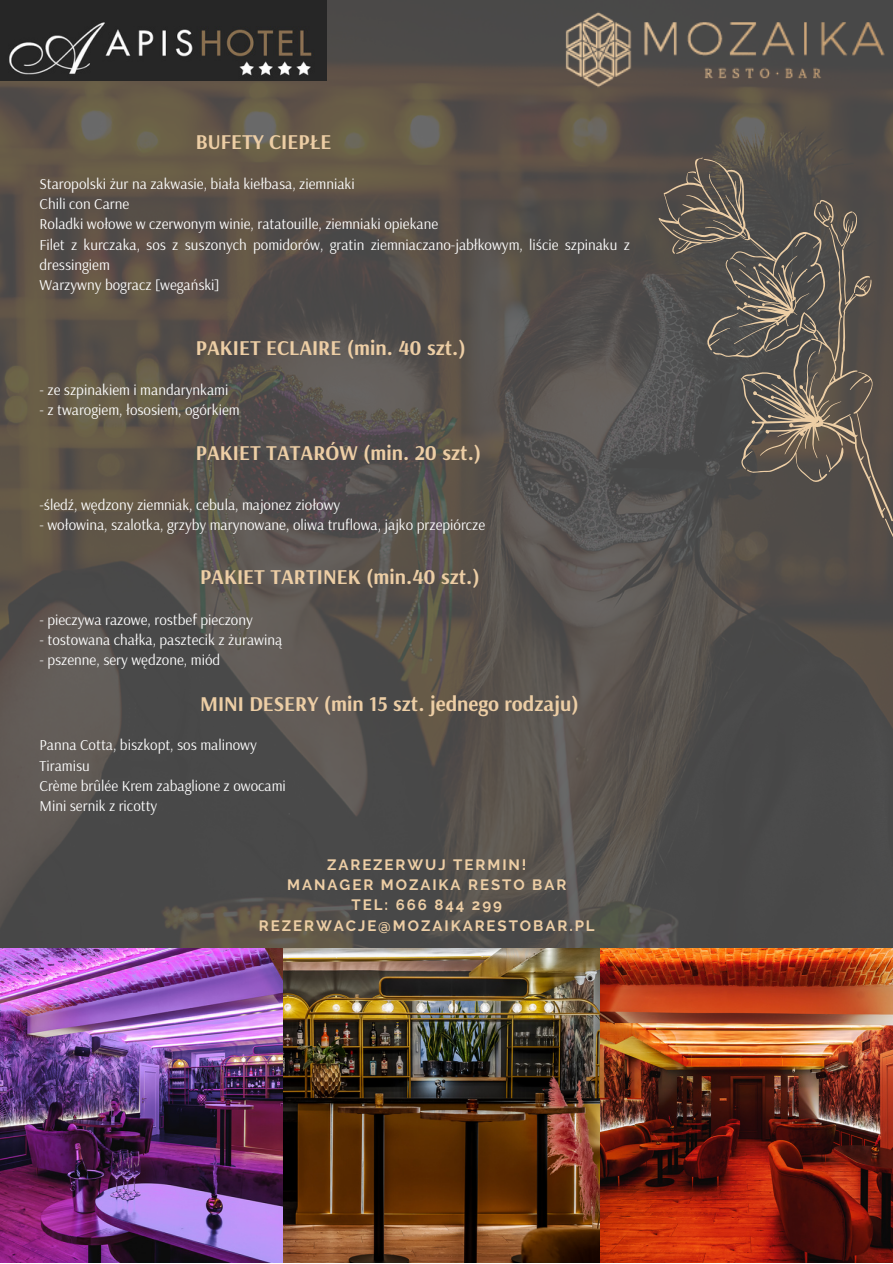
<style>
.page{position:relative;width:893px;height:1264px;background:#fff}
.page>*{position:absolute;margin:0;border:0;box-sizing:border-box;transform-origin:0 0}
.t1{font:700 21px "Arsenal";color:#edcea5}
.t2{font:15px/20.2px "Arsenal";color:#fff}
.t3{font:700 15px "Raleway";letter-spacing:.13em;color:#edcea5}
</style>
<div class="page">
<img style="left:0;top:0;width:892px;height:948px">
<svg style="left:562px;top:109px;width:330px;height:500px;background:#59544f"></svg>
<img style="left:0;top:948px;width:892px;height:314px">
<img style="left:0;top:0;width:326px;height:81px">
<img style="left:561px;top:0;width:331px;height:102px">
<p class="t1" style="left:196px;top:128px;width:137px">BUFETY CIEPŁE</p>
<p class="t2" style="left:39px;top:173px;width:317px">Staropolski żur na zakwasie, biała kiełbasa, ziemniaki</p>
<p class="t2" style="left:39px;top:193px;width:91px">Chili con Carne</p>
<p class="t2" style="left:39px;top:214px;width:400px">Roladki wołowe w czerwonym winie, ratatouille, ziemniaki opiekane</p>
<p class="t2" style="left:39px;top:234px;width:592px">Filet z kurczaka, sos z suszonych pomidorów, gratin ziemniaczano-jabłkowym, liście szpinaku z dressingiem</p>
<p class="t2" style="left:39px;top:274px;width:182px">Warzywny bogracz [wegański]</p>
<p class="t1" style="left:196px;top:334px;width:271px">PAKIET ECLAIRE (min. 40 szt.)</p>
<p class="t2" style="left:39px;top:379px;width:190px">- ze szpinakiem i mandarynkami</p>
<p class="t2" style="left:39px;top:399px;width:202px">- z twarogiem, łososiem, ogórkiem</p>
<p class="t1" style="left:196px;top:439px;width:287px">PAKIET TATARÓW (min. 20 szt.)</p>
<p class="t2" style="left:39px;top:494px;width:302px">-śledź, wędzony ziemniak, cebula, majonez ziołowy</p>
<p class="t2" style="left:39px;top:514px;width:447px">- wołowina, szalotka, grzyby marynowane, oliwa truflowa, jajko przepiórcze</p>
<p class="t1" style="left:200px;top:563px;width:281px">PAKIET TARTINEK (min.40 szt.)</p>
<p class="t2" style="left:39px;top:609px;width:215px">- pieczywa razowe, rostbef pieczony</p>
<p class="t2" style="left:39px;top:629px;width:244px">- tostowana chałka, pasztecik z żurawiną</p>
<p class="t2" style="left:39px;top:649px;width:182px">- pszenne, sery wędzone, miód</p>
<p class="t1" style="left:200px;top:690px;width:380px">MINI DESERY (min 15 szt. jednego rodzaju)</p>
<p class="t2" style="left:39px;top:734px;width:219px">Panna Cotta, biszkopt, sos malinowy</p>
<p class="t2" style="left:39px;top:754px;width:52px">Tiramisu</p>
<p class="t2" style="left:39px;top:775px;width:248px">Crème brûlée Krem zabaglione z owocami</p>
<p class="t2" style="left:39px;top:795px;width:119px">Mini sernik z ricotty</p>
<p class="t3" style="left:327px;top:855px;width:201px">ZAREZERWUJ TERMIN!</p>
<p class="t3" style="left:287px;top:876px;width:280px">MANAGER MOZAIKA RESTO BAR</p>
<p class="t3" style="left:351px;top:896px;width:152px">TEL: 666 844 299</p>
<p class="t3" style="left:259px;top:916px;width:337px">REZERWACJE@MOZAIKARESTOBAR.PL</p>
</div>
